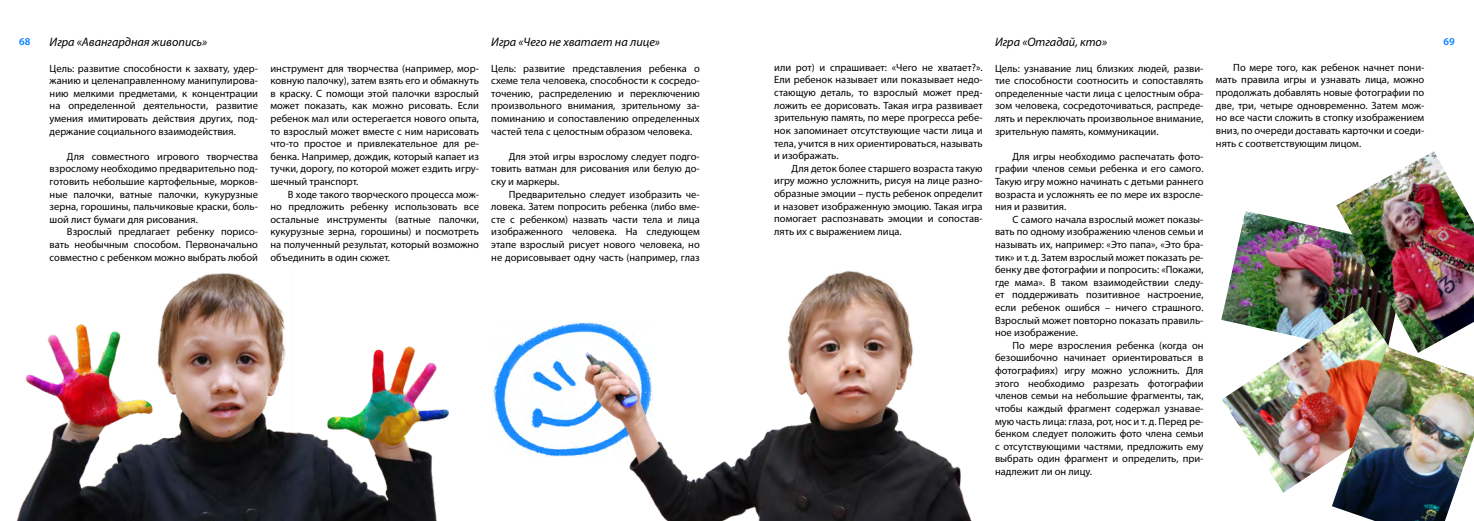
<style>
.page{position:relative;width:1474px;height:521px;background:#fff}
.page>*{position:absolute;margin:0;border:0;box-sizing:border-box;transform-origin:0 0}
.Subtitle_game{font:italic 12.25px "Myriad Pro";color:#000}
.Text{font:10.5px/12.6px "Myriad Pro";color:#000;text-align:justify}
.Text_2_column{font:10.5px/12.6px "Myriad Pro";color:#000;text-align:justify}
.Target{font:10.5px/12.6px "Myriad Pro";color:#000;text-align:justify}
.t1{font:600 10.5px "Myriad Pro";color:#007dff}
</style>
<div class="page">
<img style="left:493px;top:321px;width:89px;height:136px">
<img style="left:582px;top:270px;width:390px;height:251px">
<img style="left:16px;top:273px;width:433px;height:248px">
<img style="left:1224px;top:211px;width:112px;height:95px">
<img style="left:1221px;top:306px;width:115px;height:187px">
<img style="left:1336px;top:151px;width:137px;height:196px">
<img style="left:1331px;top:347px;width:142px;height:174px">
<p class="Subtitle_game" style="left:50px;top:35px;width:159px">Игра «Авангардная живопись»</p>
<p class="Text_2_column" style="left:50px;top:62px;width:210px">Цель: развитие способности к захвату, удер&shy;жанию и целенаправленному манипулирова&shy;нию мелкими предметами, к концентрации на определенной деятельности, развитие умения имитировать действия других, под&shy;держание социального взаимодействия.</p>
<p class="Text_2_column" style="left:50px;top:150px;width:210px;text-indent:17px">Для совместного игрового творчества взрослому необходимо предварительно под&shy;готовить небольшие картофельные, морков&shy;ные палочки, ватные палочки, кукурузные зерна, горошины, пальчиковые краски, боль&shy;шой лист бумаги для рисования.</p>
<p class="Text_2_column" style="left:50px;top:225px;width:210px;text-indent:17px">Взрослый предлагает ребенку порисо&shy;вать необычным способом. Первоначально совместно с ребенком можно выбрать любой</p>
<p class="Subtitle_game" style="left:995px;top:35px;width:113px">Игра «Отгадай, кто»</p>
<p class="Target" style="left:995px;top:62px;width:210px">Цель: узнавание лиц близких людей, разви&shy;тие способности соотносить и сопоставлять определенные части лица с целостным обра&shy;зом человека, сосредоточиваться, распреде&shy;лять и переключать произвольное внимание, зрительную память, коммуникации.</p>
<p class="Text" style="left:995px;top:150px;width:210px;text-indent:17px">Для игры необходимо распечатать фото&shy;графии членов семьи ребенка и его самого.<br>Такую игру можно начинать с детьми раннего возраста и усложнять ее по мере их взросле&shy;ния и развития.</p>
<p class="Text" style="left:995px;top:213px;width:210px;text-indent:17px">С самого начала взрослый может показы&shy;вать по одному изображению членов семьи и называть их, например: «Это папа», «Это бра&shy;тик» и т. д. Затем взрослый может показать ре&shy;бенку две фотографии и попросить: «Покажи, где мама». В таком взаимодействии следу&shy;ет поддерживать позитивное настроение, если ребенок ошибся – ничего страшного.<br>Взрослый может повторно показать правиль&shy;ное изображение.</p>
<p class="Text" style="left:995px;top:339px;width:210px;text-indent:17px">По мере взросления ребенка (когда он безошибочно начинает ориентироваться в фотографиях) игру можно усложнить. Для этого необходимо разрезать фотографии членов семьи на небольшие фрагменты, так, чтобы каждый фрагмент содержал узнавае&shy;мую часть лица: глаза, рот, нос и т. д. Перед ре&shy;бенком следует положить фото члена семьи с отсутствующими частями, предложить ему выбрать один фрагмент и определить, при&shy;надлежит ли он лицу.</p>
<p class="Subtitle_game" style="left:491px;top:35px;width:170px">Игра «Чего не хватает на лице»</p>
<p class="Target" style="left:491px;top:62px;width:210px">Цель: развитие представления ребенка о схеме тела человека, способности к сосредо&shy;точению, распределению и переключению произвольного внимания, зрительному за&shy;поминанию и сопоставлению определенных частей тела с целостным образом человека.</p>
<p class="Text" style="left:491px;top:150px;width:210px;text-indent:17px">Для этой игры взрослому следует подго&shy;товить ватман для рисования или белую до&shy;ску и маркеры.</p>
<p class="Text" style="left:491px;top:188px;width:210px;text-indent:17px">Предварительно следует изобразить че&shy;ловека. Затем попросить ребенка (либо вме&shy;сте с ребенком) назвать части тела и лица изображенного человека. На следующем этапе взрослый рисует нового человека, но не дорисовывает одну часть (например, глаз</p>
<p class="t1" style="left:19px;top:35px;width:13px">68</p>
<p class="t1" style="left:1443px;top:35px;width:13px">69</p>
<p class="Text" style="left:1215px;top:61px;width:210px;text-indent:17px">По мере того, как ребенок начнет пони&shy;мать правила игры и узнавать лица, можно продолжать добавлять новые фотографии по две, три, четыре одновременно. Затем мож&shy;но все части сложить в стопку изображением вниз, по очереди доставать карточки и соеди&shy;нять с соответствующим лицом.</p>
<p class="Text" style="left:774px;top:61px;width:210px">или рот) и спрашивает: «Чего не хватает?».<br>Ели ребенок называет или показывает недо&shy;стающую деталь, то взрослый может пред&shy;ложить ее дорисовать. Такая игра развивает зрительную память, по мере прогресса ребе&shy;нок запоминает отсутствующие части лица и тела, учится в них ориентироваться, называть и изображать.</p>
<p class="Text" style="left:774px;top:162px;width:210px;text-indent:17px">Для деток более старшего возраста такую игру можно усложнить, рисуя на лице разно&shy;образные эмоции – пусть ребенок определит и назовет изображенную эмоцию. Такая игра помогает распознавать эмоции и сопостав&shy;лять их с выражением лица.</p>
<p class="Text_2_column" style="left:270px;top:62px;width:210px">инструмент для творчества (например, мор&shy;ковную палочку), затем взять его и обмакнуть в краску. С помощи этой палочки взрослый может показать, как можно рисовать. Если ребенок мал или остерегается нового опыта, то взрослый может вместе с ним нарисовать что-то простое и привлекательное для ре&shy;бенка. Например, дождик, который капает из тучки, дорогу, по которой может ездить игру&shy;шечный транспорт.</p>
<p class="Text_2_column" style="left:270px;top:188px;width:210px;text-indent:17px">В ходе такого творческого процесса мож&shy;но предложить ребенку использовать все остальные инструменты (ватные палочки, кукурузные зерна, горошины) и посмотреть на полученный результат, который возможно объединить в один сюжет.</p>
</div>
